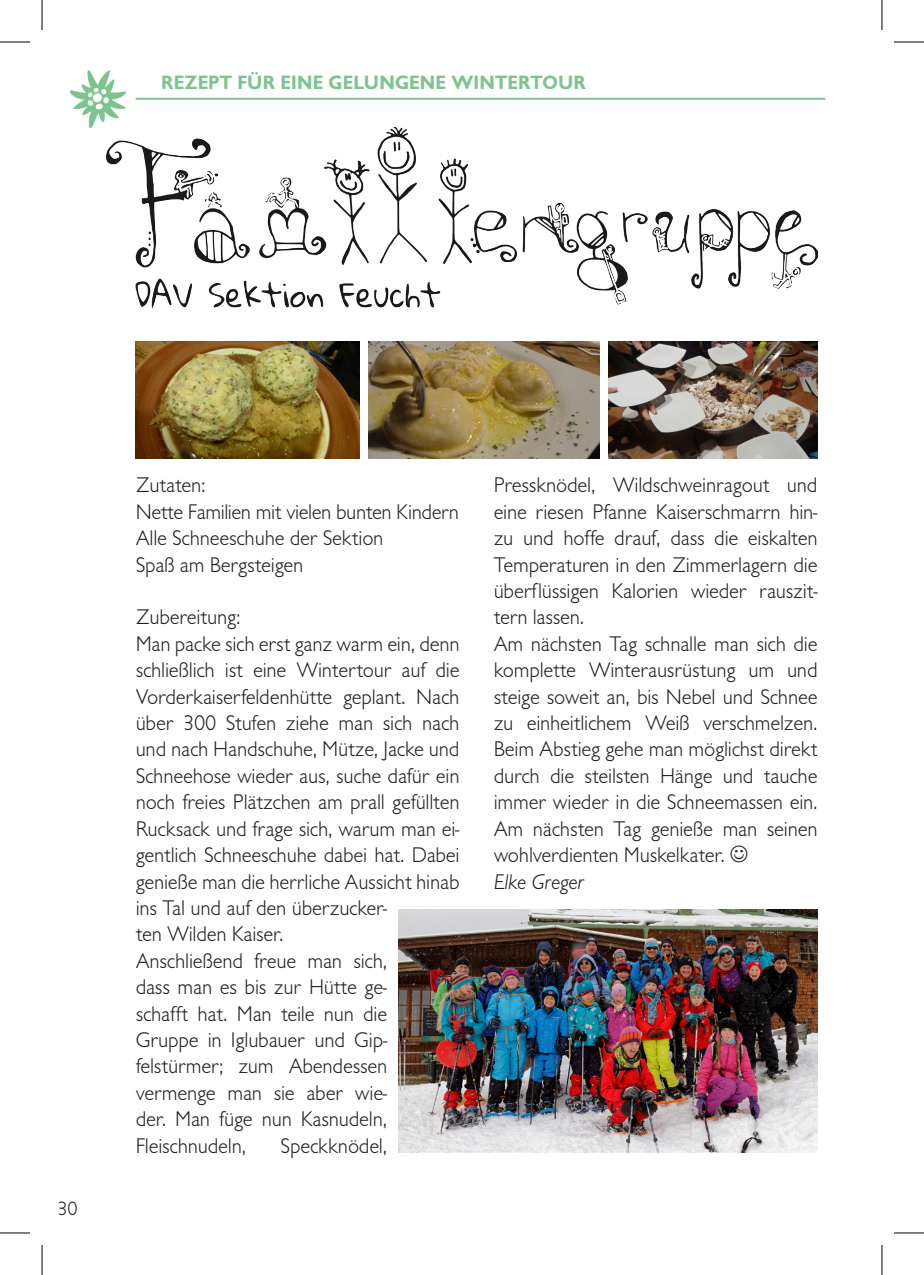
<style>
.page{position:relative;width:924px;height:1275px;background:#fff}
.page>*{position:absolute;margin:0;border:0;box-sizing:border-box;transform-origin:0 0}
.t1{font:300 22px/26.4px "Chantilly";letter-spacing:-.01em;color:#231f20}
.t2{font:italic 300 22px "Chantilly";letter-spacing:-.01em;color:#231f20}
.t3{font:700 20px "Chantilly";letter-spacing:.01em;color:#7ec490}
.t4{font:300 20px "Chantilly";color:#231f20}
</style>
<div class="page">
<img style="left:70px;top:70px;width:56px;height:57px">
<hr style="left:136px;top:98px;width:688px;height:2px;background:#7ec490">
<img style="left:106px;top:127px;width:711px;height:180px">
<img style="left:136px;top:341px;width:223px;height:118px">
<img style="left:368px;top:341px;width:231px;height:118px">
<img style="left:608px;top:341px;width:209px;height:118px">
<img style="left:398px;top:909px;width:419px;height:243px">
<hr style="left:0;top:42px;width:30px;height:1px;background:#000">
<hr style="left:893px;top:42px;width:30px;height:1px;background:#000">
<hr style="left:0;top:1232px;width:30px;height:1px;background:#000">
<hr style="left:893px;top:1232px;width:30px;height:1px;background:#000">
<hr style="left:42px;top:0;width:1px;height:30px;background:#000">
<hr style="left:42px;top:1245px;width:1px;height:30px;background:#000">
<hr style="left:881px;top:0;width:1px;height:30px;background:#000">
<hr style="left:881px;top:1245px;width:1px;height:30px;background:#000">
<p class="t3" style="left:161px;top:71px;width:426px">REZEPT FÜR EINE GELUNGENE WINTERTOUR</p>
<p class="t4" style="left:57px;top:1197px;width:22px">30</p>
<p class="t1" style="left:136px;top:472px;width:324px">Zutaten:<br>Nette Familien mit vielen bunten Kindern<br>Alle Schneeschuhe der Sektion<br>Spaß am Bergsteigen</p>
<p class="t1" style="left:136px;top:604px;width:325px">Zubereitung:<br>Man packe sich erst ganz warm ein, denn schließlich ist eine Wintertour auf die<br>Vorderkaiserfeldenhütte geplant. Nach über 300 Stufen ziehe man sich nach und nach Handschuhe, Mütze, Jacke und<br>Schneehose wieder aus, suche dafür ein noch freies Plätzchen am prall gefüllten<br>Rucksack und frage sich, warum man ei&shy;gentlich Schneeschuhe dabei hat. Dabei genieße man die herrliche Aussicht hinab ins Tal und auf den überzucker-<br>ten Wilden Kaiser.<br>Anschließend freue man sich,<br>dass man es bis zur Hütte ge-<br>schafft hat. Man teile nun die<br>Gruppe in Iglubauer und Gip&shy;felstürmer; zum Abendessen vermenge man sie aber wie-<br>der. Man füge nun Kasnudeln,<br>Fleischnudeln,</p>
<p class="t1" style="left:280px;top:1132px;width:108px">Speckknödel,</p>
<p class="t1" style="left:493px;top:472px;width:325px">Pressknödel, Wildschweinragout und eine riesen Pfanne Kaiserschmarrn hin&shy;zu und hoffe drauf, dass die eiskalten Temperaturen in den Zimmerlagern die überflüssigen Kalorien wieder rauszit&shy;tern lassen.<br>Am nächsten Tag schnalle man sich die komplette Winterausrüstung um und steige soweit an, bis Nebel und Schnee zu einheitlichem Weiß verschmelzen.<br>Beim Abstieg gehe man möglichst direkt durch die steilsten Hänge und tauche immer wieder in die Schneemassen ein.<br>Am nächsten Tag genieße man seinen wohlverdienten Muskelkater.</p>
<p class="t2" style="left:493px;top:869px;width:92px">Elke Greger</p>
</div>
